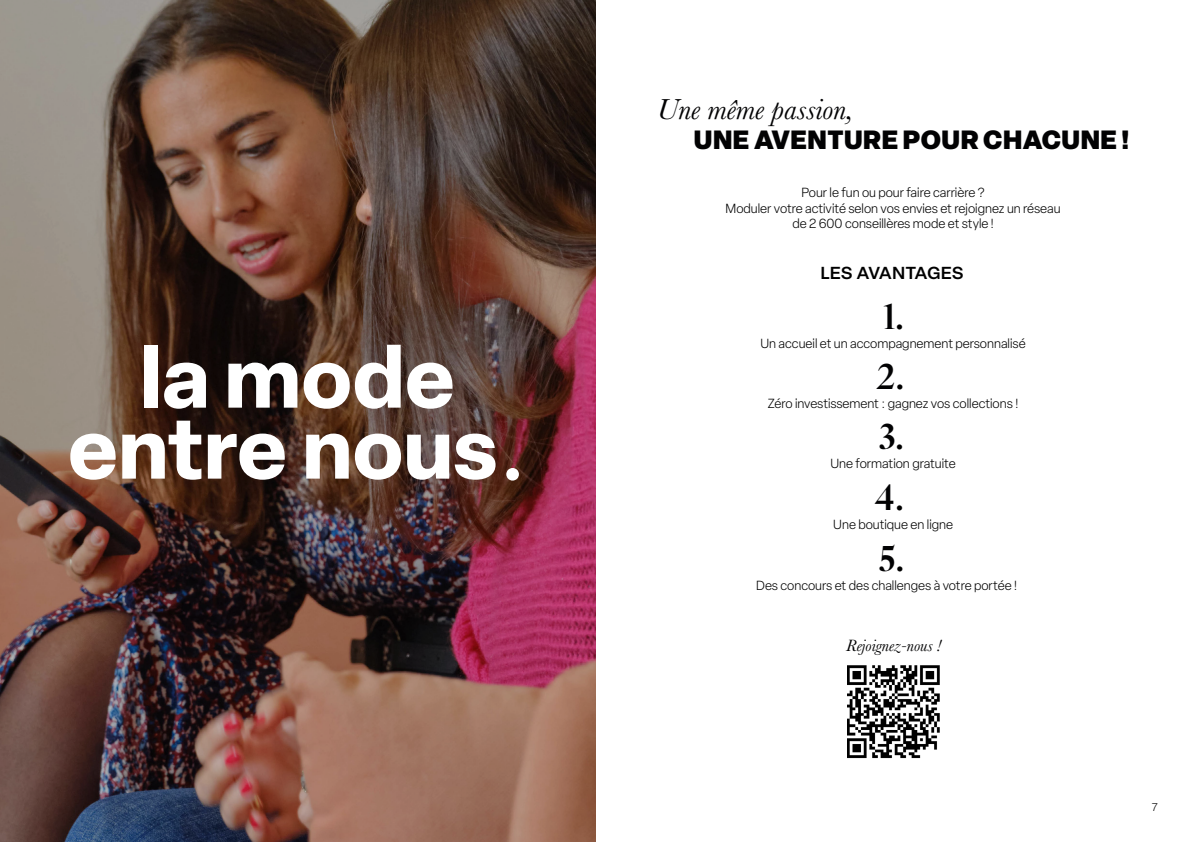
<style>
.page{position:relative;width:1191px;height:842px;background:#fff}
.page>*{position:absolute;margin:0;border:0;box-sizing:border-box;transform-origin:0 0}
.t1{font:700 85px/71px "Elza";color:#fff;text-align:center}
.t2{font:900 35px/60.4px "Big Caslon FB";color:#020203;text-align:justify}
.t3{font:italic 30px "Baskerville";color:#020203}
.t4{font:900 26px "Elza";letter-spacing:.02em;color:#020203}
.t5{font:500 20px "Elza";letter-spacing:-.015em;color:#000}
.t6{font:italic 17px "Baskerville";color:#020203}
.t7{font:300 13px/15.6px "Elza";color:#000;text-align:center}
.t8{font:300 11px "Elza";color:#000}
.s1{font-family:"Baskerville";font-weight:400;font-size:120px}
.s2{font-family:"Baskerville";font-weight:700;font-size:29px;color:#000}
</style>
<div class="page">
<img style="left:0;top:0;width:595px;height:842px">
<img style="left:847px;top:666px;width:92px;height:93px">
<div style="left:925px;top:750px;width:20px;height:13px;background:#fff"></div>
<h1 class="t1" style="left:68px;top:340px;width:461px">la mode entre nous<span class="s1">.</span></h1>
<h3 class="t3" style="left:657px;top:90px;width:198px">Une même passion,</h3>
<h3 class="t4" style="left:694px;top:121px;width:437px">UNE AVENTURE POUR CHACUNE !</h3>
<p class="t7" style="left:725px;top:185px;width:336px">Pour le fun ou pour faire carrière ?<br>Moduler votre activité selon vos envies et rejoignez un réseau de 2 600 conseillères mode et style !</p>
<h3 class="t5" style="left:820px;top:258px;width:145px">LES AVANTAGES</h3>
<h2 class="t2" style="left:875px;top:287px;width:31px">1<span class="s2">.<br></span>2<span class="s2">.<br></span>3<span class="s2">.<br></span>4<span class="s2">.<br></span>5<span class="s2">.</span></h2>
<p class="t7" style="left:760px;top:336px;width:267px">Un accueil et un accompagnement personnalisé</p>
<p class="t7" style="left:768px;top:396px;width:252px">Zéro investissement : gagnez vos collections !</p>
<p class="t7" style="left:830px;top:456px;width:127px">Une formation gratuite</p>
<p class="t7" style="left:833px;top:517px;width:121px">Une boutique en ligne</p>
<p class="t7" style="left:756px;top:577px;width:262px">Des concours et des challenges à votre portée !</p>
<h3 class="t6" style="left:846px;top:634px;width:96px">Rejoignez-nous !</h3>
<p class="t8" style="left:1151px;top:800px;width:7px">7</p>
</div>
